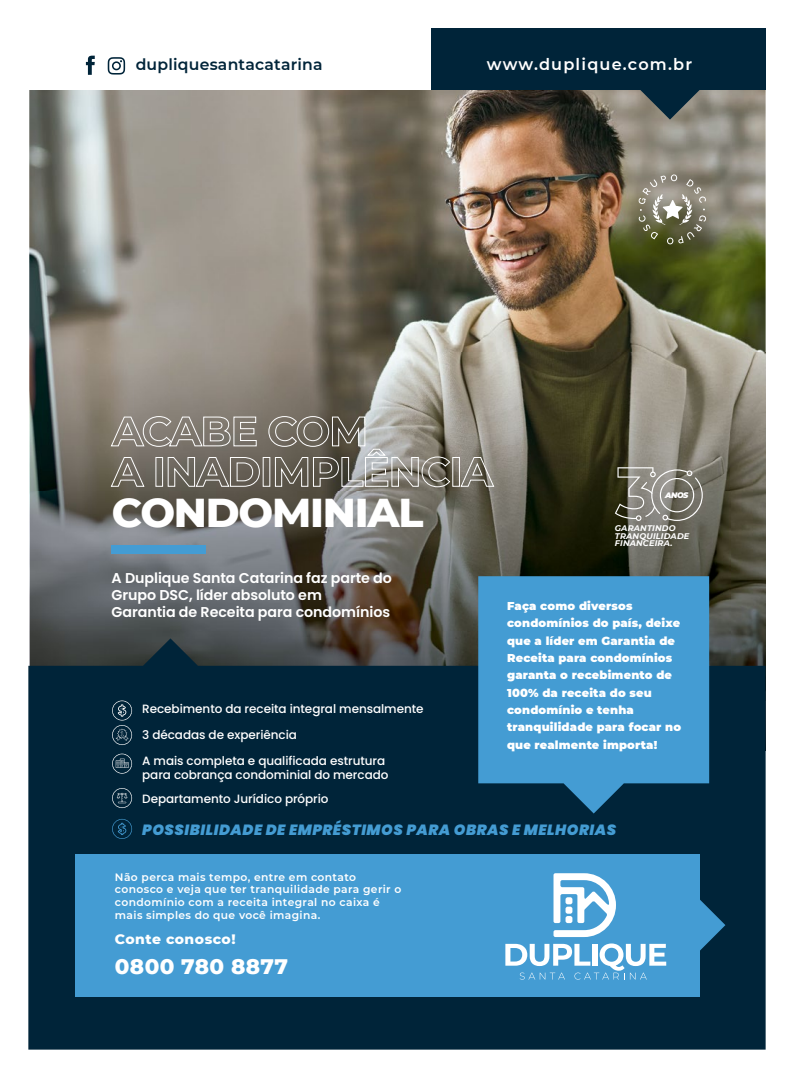
<style>
.page{position:relative;width:794px;height:1078px;background:#fff}
.page>*{position:absolute;margin:0;border:0;box-sizing:border-box;transform-origin:0 0}
.t1{font:800 41.1px "Montserrat";letter-spacing:-.03em;color:#fff}
.t2{font:800 21.5px "Montserrat";letter-spacing:.015em;color:#fff}
.t3{font:600 16.1px "Montserrat";letter-spacing:.075em;color:#fff}
.t4{font:600 15.6px "Montserrat";letter-spacing:.015em;color:#002439}
.t5{font:italic 900 14.8px "Poppins";letter-spacing:.035em;color:#449cd3}
.t6{font:600 14.3px/17.1px "Poppins";letter-spacing:-.005em;color:#fff}
.t7{font:800 14px "Montserrat";letter-spacing:.035em;color:#fff}
.t8{font:500 12px/25.5px "Poppins";letter-spacing:-.005em;color:#fff}
.t9{font:900 11.4px/17.3px "Montserrat";letter-spacing:.015em;color:#fff}
.t10{font:600 10.7px/12.6px "Montserrat";letter-spacing:.035em;color:#fff}
.t11{font:italic 700 8.2px/7.7px "Montserrat";letter-spacing:.02em;color:#fff}
.t12{font:italic 900 7.9px "Montserrat";color:#fff}
</style>
<div class="page">
<img style="left:29px;top:89px;width:736px;height:549px">
<img style="left:30px;top:352px;width:735px;height:286px">
<svg style="left:110px;top:415px;width:147px;height:32px;background:#948f87"></svg>
<svg style="left:110px;top:456px;width:35px;height:31px"></svg>
<div style="left:155px;top:457px;width:8px;height:29px;border:1px solid #fff"></div>
<svg style="left:167px;top:456px;width:93px;height:31px;background:#807b73"></svg>
<div style="left:263px;top:457px;width:7px;height:29px;border:1px solid #fff"></div>
<svg style="left:268px;top:415px;width:183px;height:72px;background:#88847b"></svg>
<div style="left:452px;top:457px;width:8px;height:29px;border:1px solid #fff"></div>
<svg style="left:460px;top:456px;width:35px;height:31px"></svg>
<svg style="left:28px;top:638px;width:737px;height:411px;background:#05273a"></svg>
<svg style="left:478px;top:576px;width:231px;height:237px;background:#3c8ec1"></svg>
<div style="left:111px;top:545px;width:95px;height:8px;background:#449cd3"></div>
<svg style="left:640px;top:89px;width:60px;height:31px;background:#465558"></svg>
<div style="left:431px;top:28px;width:334px;height:61px;background:#002439"></div>
<svg style="left:86px;top:56px;width:9px;height:19px"></svg>
<svg style="left:108px;top:57px;width:17px;height:18px"></svg>
<svg style="left:638px;top:174px;width:68px;height:70px;background:#888571"></svg>
<svg style="left:112px;top:787px;width:20px;height:20px"></svg>
<svg style="left:112px;top:700px;width:20px;height:44px"></svg>
<svg style="left:112px;top:818px;width:20px;height:20px"></svg>
<svg style="left:112px;top:753px;width:20px;height:20px"></svg>
<svg style="left:615px;top:467px;width:88px;height:54px;background:#848278"></svg>
<div style="left:75px;top:853px;width:625px;height:143px;background:#449cd3"></div>
<svg style="left:505px;top:873px;width:220px;height:106px"></svg>
<h3 class="t4" style="left:136px;top:54px;width:188px">dupliquesantacatarina</h3>
<h3 class="t3" style="left:487px;top:53px;width:207px">www.duplique.com.br</h3>
<h1 class="t1" style="left:112px;top:482px;width:313px">CONDOMINIAL</h1>
<p class="t12" style="left:665px;top:489px;width:25px">ANOS</p>
<p class="t11" style="left:615px;top:523px;width:76px">GARANTINDO<br>TRANQUILIDADE<br>FINANCEIRA.</p>
<p class="t6" style="left:112px;top:569px;width:282px">A Duplique Santa Catarina faz parte do<br>Grupo DSC, líder absoluto em<br>Garantia de Receita para condomínios</p>
<p class="t9" style="left:507px;top:596px;width:176px">Faça como diversos condomínios do país, deixe que a líder em Garantia de<br>Receita para condomínios garanta o recebimento de<br>100% da receita do seu condomínio e tenha tranquilidade para focar no que realmente importa!</p>
<p class="t8" style="left:142px;top:696px;width:283px">Recebimento da receita integral mensalmente<br>3 décadas de experiência<br>A mais completa e qualificada estrutura</p>
<p class="t8" style="left:142px;top:763px;width:248px;line-height:23.3px">para cobrança condominial do mercado<br>Departamento Jurídico próprio</p>
<p class="t5" style="left:142px;top:820px;width:475px">POSSIBILIDADE DE EMPRÉSTIMOS PARA OBRAS E MELHORIAS</p>
<p class="t10" style="left:115px;top:869px;width:288px">Não perca mais tempo, entre em contato conosco e veja que ter tranquilidade para gerir o condomínio com a receita integral no caixa é mais simples do que você imagina.</p>
<p class="t7" style="left:115px;top:928px;width:122px">Conte conosco!</p>
<h2 class="t2" style="left:115px;top:950px;width:174px">0800 780 8877</h2>
</div>
